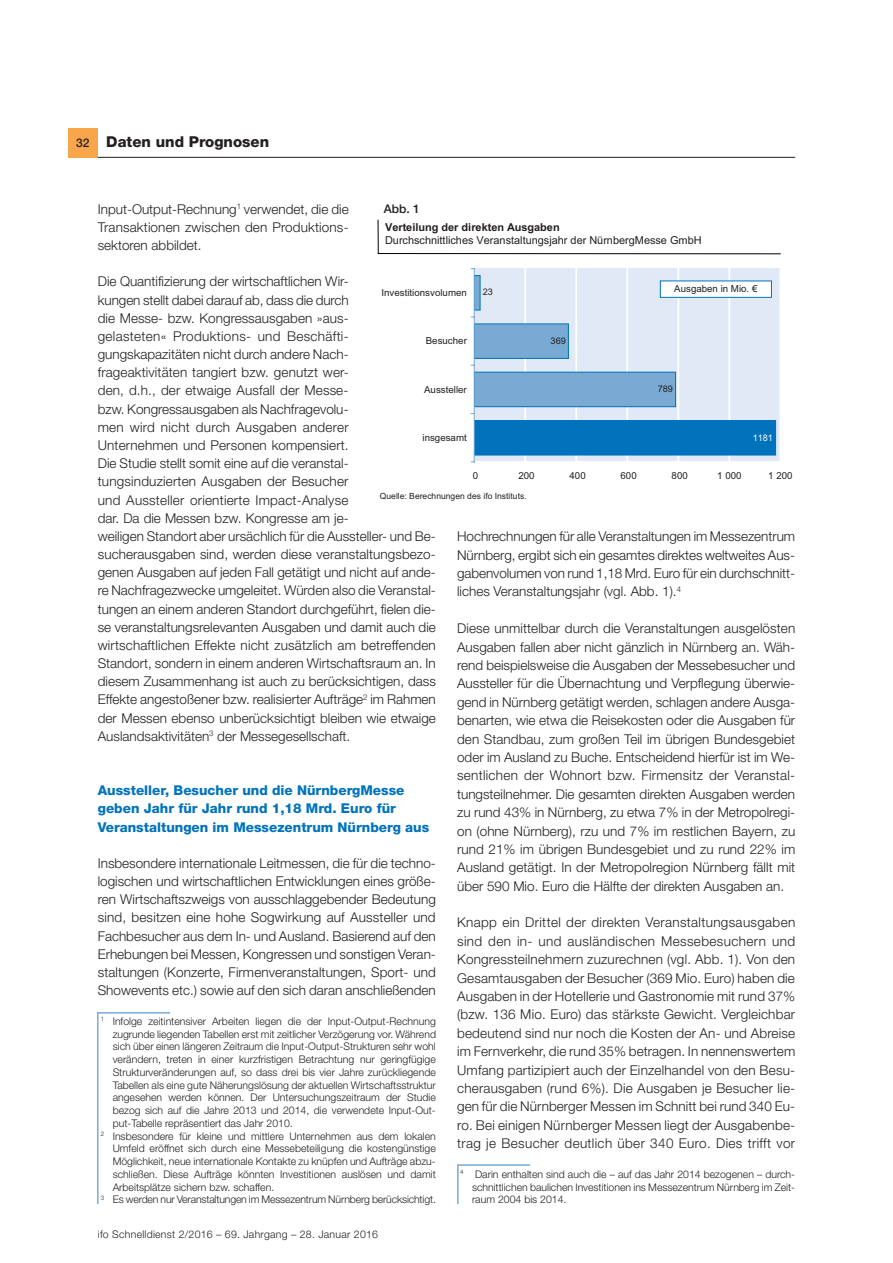
<style>
.page{position:relative;width:893px;height:1263px;background:#fff}
.page>*{position:absolute;margin:0;border:0;box-sizing:border-box;transform-origin:0 0}
.t1{font:800 15px "Helvetica Neue LT Std";color:#231f20}
.Fliesstext{font:300 13.5px/18.1px "Helvetica Neue LT Std";color:#231f20;text-align:justify}
.Überschrift_9_pt{font:800 13.5px/18.1px "Helvetica Neue LT Std";color:#0073bc}
.fett_8pt{font:500 12px "Helvetica Neue LT Std";color:#231f20}
.t2{font:10.95px/13.2px "Arial";color:#231f20}
.Fussnote{font:300 10.5px/12.8px "Helvetica Neue LT Std";color:#231f20;text-align:justify}
.Fussnote-2{font:300 10.5px "Helvetica Neue LT Std";letter-spacing:.025em;color:#231f20}
.t3{font:9.75px "Arial";color:#231f20}
.t4{font:9.15px "Arial";letter-spacing:.005em;color:#231f20}
.t5{font:9.15px "Arial";color:#fff}
.t6{font:8.55px "Arial";color:#231f20}
.s1{font-weight:500;font-size:12px}
.s2{font-weight:700}
</style>
<div class="page">
<div style="left:68px;top:128px;width:30px;height:30px;background:#f9a64a"></div>
<hr style="left:98px;top:157px;width:697px;height:1px;background:#231f20">
<svg style="left:377px;top:220px;width:404px;height:243px"></svg>
<div style="left:660px;top:281px;width:111px;height:16px;background:#fff"></div>
<div style="left:660px;top:281px;width:112px;height:17px;border:1px solid #0073bc"></div>
<hr style="left:378px;top:220px;width:1px;height:33px;background:#000002">
<hr style="left:378px;top:253px;width:402px;height:1px;background:#000002">
<svg style="left:97px;top:1012px;width:74px;height:192px"></svg>
<svg style="left:457px;top:1164px;width:74px;height:40px"></svg>
<p class="t1" style="left:76px;top:132px;width:194px"><span class="s1">32</span> Daten und Prognosen</p>
<p class="Fliesstext" style="left:98px;top:200px;width:252px">Input-Output-Rechnung<sup>1</sup> verwendet, die die Transaktionen zwischen den Produktions&shy;sektoren abbildet.</p>
<p class="Fliesstext" style="left:98px;top:272px;width:340px;text-align:left">Die Quantifizierung der wirtschaftlichen Wir-<br>kungen stellt dabei darauf ab, dass die durch<br>die Messe- bzw. Kongressausgaben »aus-<br>gelasteten« Produktions- und Beschäfti&shy;gungskapazitäten nicht durch andere Nach&shy;frageaktivitäten tangiert bzw. genutzt wer-<br>den, d.h., der etwaige Ausfall der Messe-<br>bzw. Kongressausgaben als Nachfragevolu-<br>men wird nicht durch Ausgaben anderer<br>Unternehmen und Personen kompensiert.<br>Die Studie stellt somit eine auf die veranstal&shy;tungsinduzierten Ausgaben der Besucher<br>und Aussteller orientierte Impact-Analyse<br>dar. Da die Messen bzw. Kongresse am je-<br>weiligen Standort aber ursächlich für die Aussteller- und Be&shy;sucherausgaben sind, werden diese veranstaltungsbezo&shy;genen Ausgaben auf jeden Fall getätigt und nicht auf ande&shy;re Nachfragezwecke umgeleitet. Würden also die Veranstal&shy;tungen an einem anderen Standort durchgeführt, fielen die&shy;se veranstaltungsrelevanten Ausgaben und damit auch die wirtschaftlichen Effekte nicht zusätzlich am betreffenden Standort, sondern in einem anderen Wirtschaftsraum an. In diesem Zusammenhang ist auch zu berücksichtigen, dass Effekte angestoßener bzw. realisierter Aufträge<sup>2</sup> im Rahmen der Messen ebenso unberücksichtigt bleiben wie etwaige Auslandsaktivitäten<sup>3</sup> der Messegesellschaft.</p>
<p class="fett_8pt" style="left:384px;top:201px;width:38px">Abb. 1</p>
<p class="t2" style="left:385px;top:221px;width:318px"><span class="s2">Verteilung der direkten Ausgaben<br></span>Durchschnittliches Veranstaltungsjahr der NürnbergMesse GmbH</p>
<p class="t3" style="left:674px;top:282px;width:85px">Ausgaben in Mio. €</p>
<p class="t4" style="left:483px;top:286px;width:12px">23</p>
<p class="t3" style="left:381px;top:286px;width:87px">Investitionsvolumen</p>
<p class="t3" style="left:426px;top:334px;width:43px">Besucher</p>
<p class="t4" style="left:551px;top:335px;width:17px">369</p>
<p class="t3" style="left:424px;top:383px;width:44px">Aussteller</p>
<p class="t4" style="left:658px;top:383px;width:17px">789</p>
<p class="t3" style="left:422px;top:431px;width:46px">insgesamt</p>
<p class="t5" style="left:753px;top:431px;width:22px">1181</p>
<p class="t3" style="left:473px;top:469px;width:7px">0</p>
<p class="t3" style="left:518px;top:469px;width:18px">200</p>
<p class="t3" style="left:570px;top:469px;width:18px">400</p>
<p class="t3" style="left:621px;top:469px;width:18px">600</p>
<p class="t3" style="left:672px;top:469px;width:18px">800</p>
<p class="t3" style="left:717px;top:469px;width:26px">1 000</p>
<p class="t3" style="left:768px;top:469px;width:26px">1 200</p>
<p class="t6" style="left:380px;top:490px;width:148px">Quelle: Berechnungen des ifo Instituts.</p>
<p class="Fliesstext" style="left:457px;top:527px;width:340px">Hochrechnungen für alle Veranstaltungen im Messezentrum Nürnberg, ergibt sich ein gesamtes direktes weltweites Aus&shy;gabenvolumen von rund 1,18 Mrd. Euro für ein durchschnitt&shy;liches Veranstaltungsjahr (vgl. Abb. 1).<sup>4</sup></p>
<p class="Fliesstext" style="left:457px;top:619px;width:340px">Diese unmittelbar durch die Veranstaltungen ausgelösten Ausgaben fallen aber nicht gänzlich in Nürnberg an. Wäh&shy;rend beispielsweise die Ausgaben der Messebesucher und Aussteller für die Übernachtung und Verpflegung überwie&shy;gend in Nürnberg getätigt werden, schlagen andere Ausga&shy;benarten, wie etwa die Reisekosten oder die Ausgaben für den Standbau, zum großen Teil im übrigen Bundesgebiet oder im Ausland zu Buche. Entscheidend hierfür ist im We&shy;sentlichen der Wohnort bzw. Firmensitz der Veranstal&shy;tungsteilnehmer. Die gesamten direkten Ausgaben werden zu rund 43% in Nürnberg, zu etwa 7% in der Metropolregi&shy;on (ohne Nürnberg), rzu und 7% im restlichen Bayern, zu rund 21% im übrigen Bundesgebiet und zu rund 22% im Ausland getätigt. In der Metropolregion Nürnberg fällt mit über 590 Mio. Euro die Hälfte der direkten Ausgaben an.</p>
<p class="Fliesstext" style="left:457px;top:913px;width:340px">Knapp ein Drittel der direkten Veranstaltungsausgaben sind den in- und ausländischen Messebesuchern und Kongressteilnehmern zuzurechnen (vgl. Abb. 1). Von den Gesamtausgaben der Besucher (369 Mio. Euro) haben die Ausgaben in der Hotellerie und Gastronomie mit rund 37% (bzw. 136 Mio. Euro) das stärkste Gewicht. Vergleichbar bedeutend sind nur noch die Kosten der An- und Abreise im Fernverkehr, die rund 35% betragen. In nennenswertem Umfang partizipiert auch der Einzelhandel von den Besu&shy;cherausgaben (rund 6%). Die Ausgaben je Besucher lie&shy;gen für die Nürnberger Messen im Schnitt bei rund 340 Eu&shy;ro. Bei einigen Nürnberger Messen liegt der Ausgabenbe&shy;trag je Besucher deutlich über 340 Euro. Dies trifft vor</p>
<p class="Fussnote" style="left:472px;top:1167px;width:325px;text-indent:-12px"><sup>4</sup> Darin enthalten sind auch die – auf das Jahr 2014 bezogenen – durch&shy;schnittlichen baulichen Investitionen ins Messezentrum Nürnberg im Zeit&shy;raum 2004 bis 2014.</p>
<p class="Überschrift_9_pt" style="left:98px;top:781px;width:333px">Aussteller, Besucher und die NürnbergMesse geben Jahr für Jahr rund 1,18 Mrd. Euro für<br>Veranstaltungen im Messezentrum Nürnberg aus</p>
<p class="Fliesstext" style="left:98px;top:854px;width:340px">Insbesondere internationale Leitmessen, die für die techno&shy;logischen und wirtschaftlichen Entwicklungen eines größe&shy;ren Wirtschaftszweigs von ausschlaggebender Bedeutung sind, besitzen eine hohe Sogwirkung auf Aussteller und Fachbesucher aus dem In- und Ausland. Basierend auf den Erhebungen bei Messen, Kongressen und sonstigen Veran&shy;staltungen (Konzerte, Firmenveranstaltungen, Sport- und Showevents etc.) sowie auf den sich daran anschließenden</p>
<p class="Fussnote" style="left:113px;top:1014px;width:325px;text-indent:-12px"><sup>1</sup> Infolge zeitintensiver Arbeiten liegen die der Input-Output-Rechnung zugrunde liegenden Tabellen erst mit zeitlicher Verzögerung vor. Während sich über einen längeren Zeitraum die Input-Output-Strukturen sehr wohl verändern, treten in einer kurzfristigen Betrachtung nur geringfügige Strukturveränderungen auf, so dass drei bis vier Jahre zurückliegende Tabellen als eine gute Näherungslösung der aktuellen Wirtschaftsstruktur angesehen werden können. Der Untersuchungszeitraum der Studie bezog sich auf die Jahre 2013 und 2014, die verwendete Input-Out&shy;put-Tabelle repräsentiert das Jahr 2010.</p>
<p class="Fussnote" style="left:113px;top:1129px;width:325px;text-indent:-12px"><sup>2</sup> Insbesondere für kleine und mittlere Unternehmen aus dem lokalen Umfeld eröffnet sich durch eine Messebeteiligung die kostengünstige Möglichkeit, neue internationale Kontakte zu knüpfen und Aufträge abzu&shy;schließen. Diese Aufträge könnten Investitionen auslösen und damit Arbeitsplätze sichern bzw. schaffen.</p>
<p class="Fussnote" style="left:101px;top:1193px;width:337px"><sup>3</sup> Es werden nur Veranstaltungen im Messezentrum Nürnberg berücksichtigt.</p>
<p class="Fussnote-2" style="left:98px;top:1228px;width:282px">ifo Schnelldienst 2/2016 – 69. Jahrgang – 28. Januar 2016</p>
</div>
